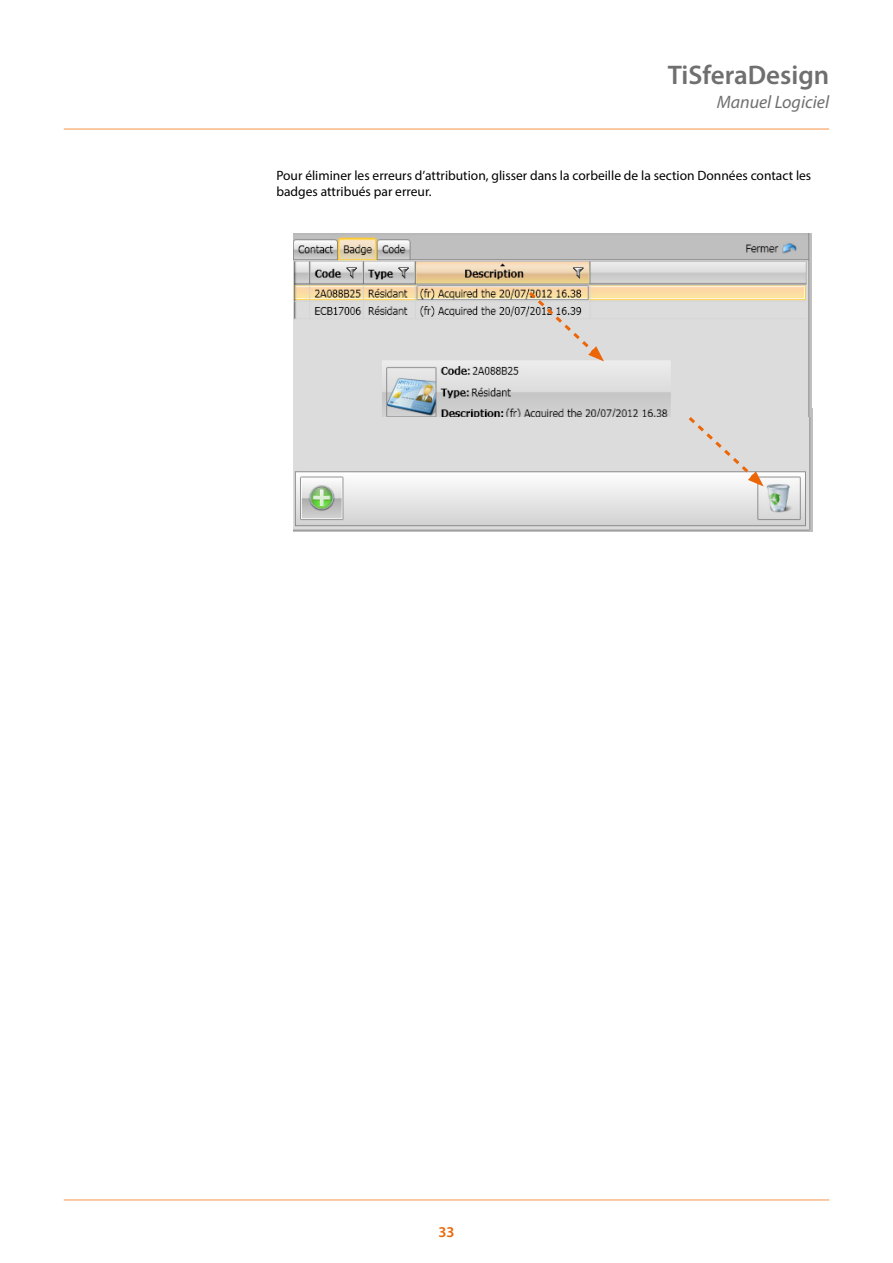
<style>
.page{position:relative;width:893px;height:1263px;background:#fff}
.page>*{position:absolute;margin:0;border:0;box-sizing:border-box;transform-origin:0 0}
.t1{font:600 27px "Myriad Pro";color:#706f6f}
.t2{font:italic 18px "Myriad Pro";color:#706f6f}
.t3{font:600 15px "Myriad Pro";color:#ec6608}
.t4{font:13.5px/16.2px "Myriad Pro";color:#000}
</style>
<div class="page">
<hr style="left:64px;top:128px;width:765px;height:2px;background:#f8b887">
<hr style="left:64px;top:1199px;width:765px;height:2px;background:#f8b887">
<img style="left:293px;top:409px;width:519px;height:122px">
<img style="left:294px;top:234px;width:518px;height:183px">
<svg style="left:685px;top:414px;width:79px;height:72px"></svg>
<svg style="left:526px;top:289px;width:78px;height:72px"></svg>
<h1 class="t1" style="left:668px;top:58px;width:163px">TiSferaDesign</h1>
<h2 class="t2" style="left:717px;top:91px;width:114px">Manuel Logiciel</h2>
<p class="t4" style="left:276px;top:167px;width:536px">Pour éliminer les erreurs d’attribution, glisser dans la corbeille de la section Données contact les badges attribués par erreur.</p>
<p class="t3" style="left:438px;top:1222px;width:18px">33</p>
</div>
